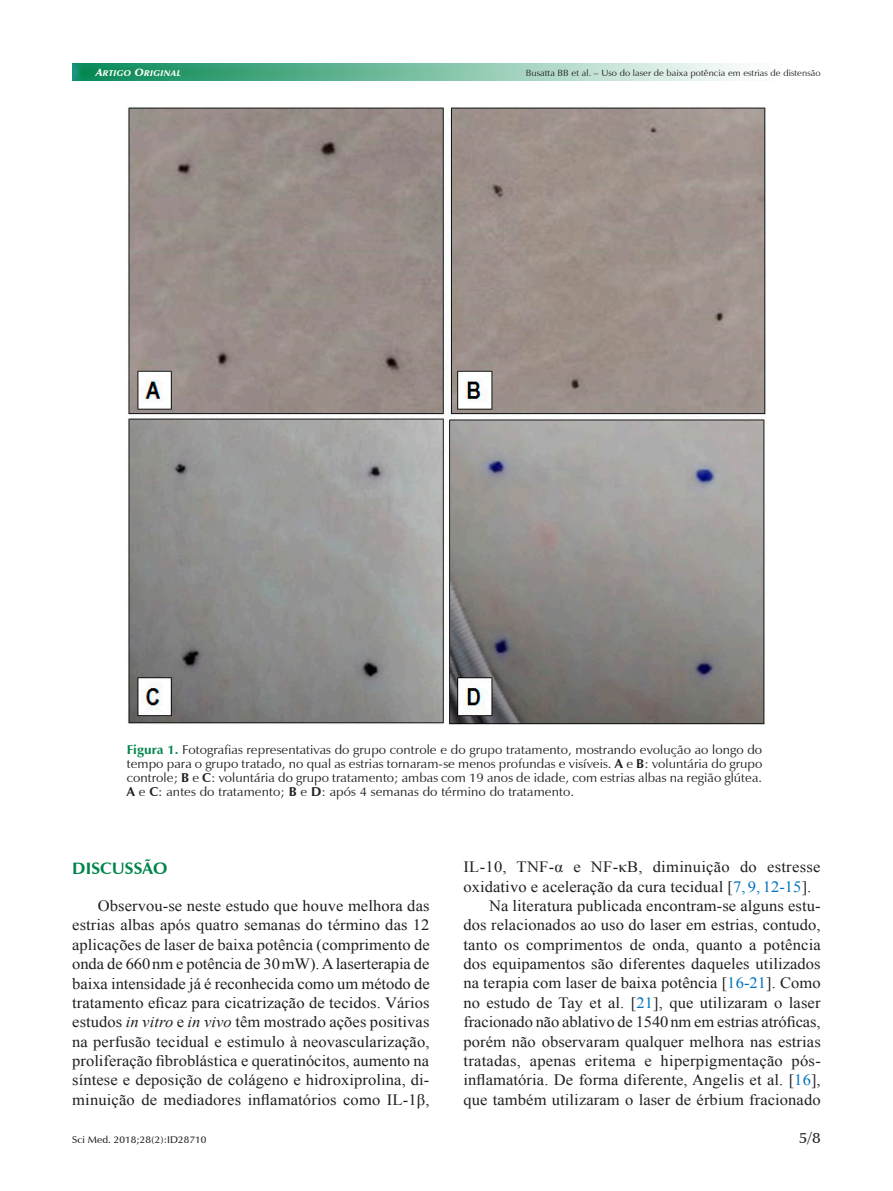
<style>
.page{position:relative;width:893px;height:1191px;background:#fff}
.page>*{position:absolute;margin:0;border:0;box-sizing:border-box;transform-origin:0 0}
.t1{font:700 16.5px "Zapf Humanist 601 BT";letter-spacing:.005em;color:#00854a;scale:1.05 1}
.t2{font:15.75px/19.4px "Times New Roman";letter-spacing:.005em;color:#231f20;text-align:justify;scale:1.05 1}
.t3{font:600 15px "Zapf Humanist 601 BT";color:#231f20;scale:1.05 1}
.t4{font:12.75px/14.2px "Zapf Humanist 601 BT";letter-spacing:.005em;color:#231f20;text-align:justify;scale:1.05 1}
.t5{font:600 9.75px "Zapf Humanist 601 BT";letter-spacing:.005em;color:#231f20;scale:1.05 1}
.t6{font:9px "Zapf Humanist 601 BT";letter-spacing:.005em;color:#231f20;scale:1.05 1}
.t7{font:8.4px "Zapf Humanist 601 BT Ultra Italic SC800";letter-spacing:.045em;color:#fff;scale:1.05 1}
.s1{font-size:10.5px}
.s2{font-weight:700;color:#00854a}
.s3{font-weight:700}
.s4{font-style:italic}
.s5{color:#0072bc}
</style>
<div class="page">
<div style="left:83px;top:63px;width:738px;height:19px;background:#229b8f;opacity:.75"></div>
<div style="left:71px;top:63px;width:622px;height:19px;background:#229b8f;opacity:.75"></div>
<img style="left:128px;top:107px;width:638px;height:618px">
<p class="t7" style="left:96px;top:68px;width:83px"><span class="s1">A</span>RTIGO <span class="s1">O</span>RIGINAL</p>
<p class="t6" style="left:526px;top:67px;width:282px">Busatta BB et al. – Uso do laser de baixa potência em estrias de distensão</p>
<p class="t4" style="left:127px;top:742px;width:607px"><span class="s2">Figura 1.</span> Fotografias representativas do grupo controle e do grupo tratamento, mostrando evolução ao longo do tempo para o grupo tratado, no qual as estrias tornaram-se menos profundas e visíveis. <span class="s3">A</span> e <span class="s3">B</span>: voluntária do grupo controle; <span class="s3">B</span> e <span class="s3">C</span>: voluntária do grupo tratamento; ambas com 19 anos de idade, com estrias albas na região glútea.<br><span class="s3">A</span> e <span class="s3">C</span>: antes do tratamento; <span class="s3">B</span> e <span class="s3">D</span>: após 4 semanas do término do tratamento.</p>
<p class="t1" style="left:72px;top:858px;width:92px">DISCUSSÃO</p>
<p class="t2" style="left:72px;top:896px;width:342px;text-indent:26px">Observou-se neste estudo que houve melhora das estrias albas após quatro semanas do término das 12 aplicações de laser de baixa potência (comprimento de onda de 660nm e potência de 30mW). A laserterapia de baixa intensidade já é reconhecida como um método de tratamento eficaz para cicatrização de tecidos. Vários estudos <span class="s4">in vitro</span> e <span class="s4">in vivo</span> têm mostrado ações positivas na perfusão tecidual e estimulo à neovascularização, proliferação fibroblástica e queratinócitos, aumento na síntese e deposição de colágeno e hidroxiprolina, di&shy;minuição de mediadores inflamatórios como IL-1β,</p>
<p class="t2" style="left:463px;top:857px;width:342px">IL-10, TNF-α e NF-κB, diminuição do estresse</p>
<p class="t2" style="left:463px;top:876px;width:333px">oxidativo e aceleração da cura tecidual [<span class="s5">7, 9, 12-15</span>].</p>
<p class="t2" style="left:489px;top:896px;width:317px">Na literatura publicada encontram-se alguns estu-</p>
<p class="t2" style="left:463px;top:915px;width:342px">dos relacionados ao uso do laser em estrias, contudo,</p>
<p class="t2" style="left:463px;top:934px;width:342px">tanto os comprimentos de onda, quanto a potência</p>
<p class="t2" style="left:463px;top:954px;width:342px">dos equipamentos são diferentes daqueles utilizados</p>
<p class="t2" style="left:463px;top:973px;width:342px">na terapia com laser de baixa potência [<span class="s5">16-21</span>]. Como</p>
<p class="t2" style="left:463px;top:992px;width:342px">no estudo de Tay et al. [<span class="s5">21</span>], que utilizaram o laser</p>
<p class="t2" style="left:463px;top:1012px;width:342px">fracionado não ablativo de 1540nm em estrias atróficas,</p>
<p class="t2" style="left:463px;top:1031px;width:342px">porém não observaram qualquer melhora nas estrias</p>
<p class="t2" style="left:463px;top:1050px;width:342px">tratadas, apenas eritema e hiperpigmentação pós-</p>
<p class="t2" style="left:463px;top:1070px;width:342px">inflamatória. De forma diferente, Angelis et al. [<span class="s5">16</span>],</p>
<p class="t2" style="left:463px;top:1089px;width:342px">que também utilizaram o laser de érbium fracionado</p>
<p class="t5" style="left:72px;top:1133px;width:129px">Sci Med. 2018;28(2):ID28710</p>
<p class="t3" style="left:799px;top:1128px;width:22px">5/8</p>
</div>
